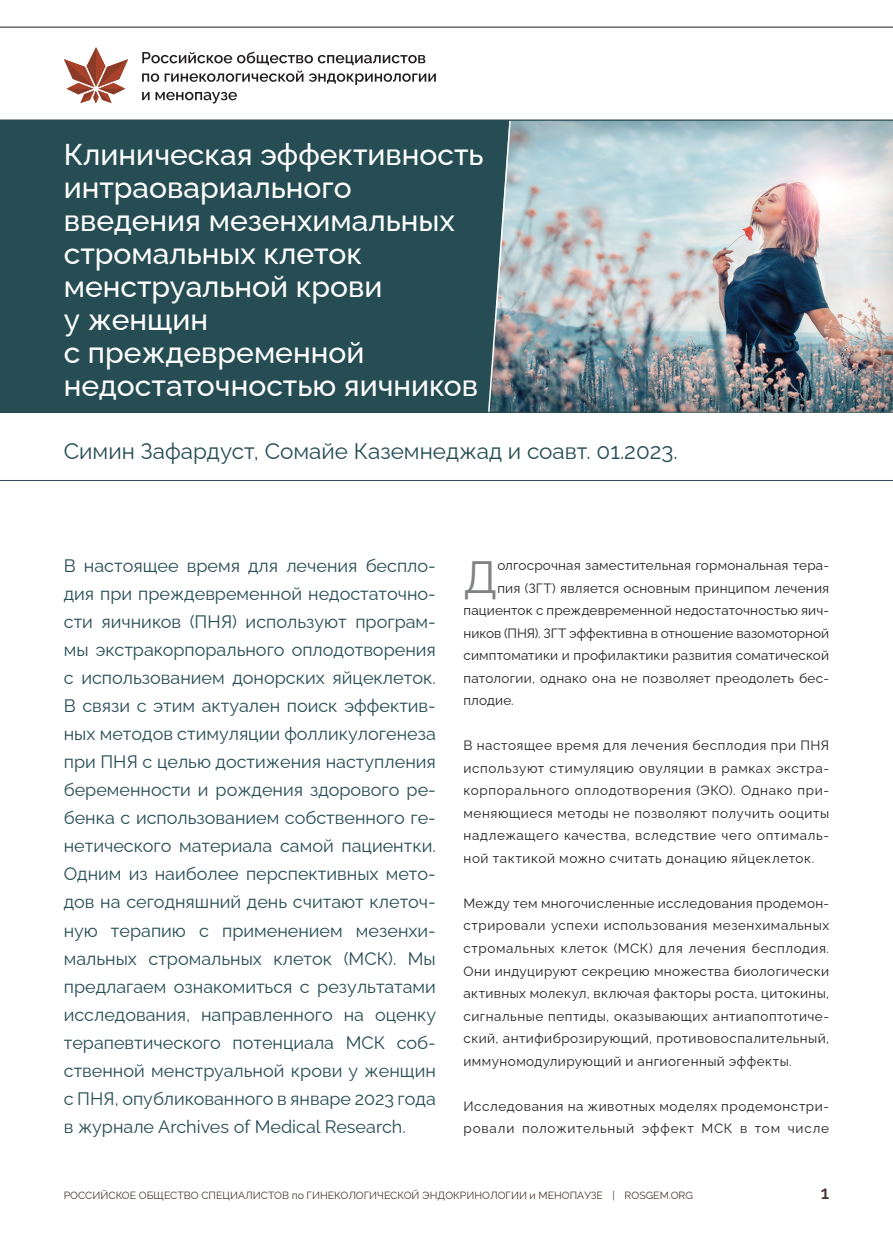
<style>
.page{position:relative;width:893px;height:1234px;background:#fff}
.page>*{position:absolute;margin:0;border:0;box-sizing:border-box;transform-origin:0 0}
.t1{font:45.15px "Raleway";color:#808285}
.t2{font:500 30px/33px "Raleway";color:#fff}
.t3{font:22.5px "Raleway";color:#264d54}
.t4{font:18px/28px "Raleway";color:#264d54;text-align:justify}
.t5{font:600 18px "Raleway";color:#463636}
.t6{font:13.5px/22.5px "Raleway";letter-spacing:.02em;color:#231f20;text-align:justify}
.t7{font:13.5px/22.5px "Raleway";letter-spacing:.045em;color:#231f20}
.t8{font:13.5px "Raleway";color:#231f20}
.t9{font:10.5px "Raleway";color:#463636}
</style>
<div class="page">
<hr style="left:0;top:27px;width:893px;height:1px;background:#231f20">
<svg style="left:64px;top:47px;width:64px;height:56px"></svg>
<svg style="left:142px;top:52px;width:283px;height:13px"></svg>
<svg style="left:142px;top:73px;width:17px;height:9px"></svg>
<svg style="left:165px;top:71px;width:138px;height:11px"></svg>
<svg style="left:309px;top:73px;width:127px;height:12px"></svg>
<svg style="left:142px;top:92px;width:8px;height:8px"></svg>
<svg style="left:156px;top:92px;width:81px;height:11px"></svg>
<div style="left:0;top:120px;width:660px;height:292px;background:#264d54"></div>
<img style="left:512px;top:121px;width:381px;height:290px">
<svg style="left:487px;top:119px;width:25px;height:294px"></svg>
<hr style="left:0;top:411px;width:893px;height:1px;background:#264d54">
<hr style="left:0;top:480px;width:893px;height:1px;background:#264d54">
<hr style="left:0;top:120px;width:893px;height:1px;background:#264d54">
<h2 class="t2" style="left:64px;top:134px;width:421px">Клиническая эффективность интраовариального введения мезенхимальных стромальных клеток менструальной крови<br>у женщин<br>с преждевременной недостаточностью яичников</h2>
<h3 class="t3" style="left:64px;top:433px;width:615px">Симин Зафардуст, Сомайе Каземнеджад и соавт. 01.2023.</h3>
<p class="t4" style="left:64px;top:549px;width:374px">В настоящее время для лечения беспло&shy;дия при преждевременной недостаточно&shy;сти яичников (ПНЯ) используют програм&shy;мы экстракорпорального оплодотворения с использованием донорских яйцеклеток.<br>В связи с этим актуален поиск эффектив&shy;ных методов стимуляции фолликулогенеза при ПНЯ с целью достижения наступления беременности и рождения здорового ре&shy;бенка с использованием собственного ге&shy;нетического материала самой пациентки.<br>Одним из наиболее перспективных мето&shy;дов на сегодняшний день считают клеточ&shy;ную терапию с применением мезенхи&shy;мальных стромальных клеток (МСК). Мы предлагаем ознакомиться с результатами исследования, направленного на оценку терапевтического потенциала МСК соб&shy;ственной менструальной крови у женщин с ПНЯ, опубликованного в январе 2023 года в журнале Archives of Medical Research.</p>
<h1 class="t1" style="left:463px;top:540px;width:35px">Д</h1>
<p class="t6" style="left:497px;top:552px;width:333px">олгосрочная заместительная гормональная тера-</p>
<p class="t6" style="left:497px;top:575px;width:333px">пия (ЗГТ) является основным принципом лечения</p>
<p class="t6" style="left:463px;top:597px;width:367px">пациенток с преждевременной недостаточностью яич-</p>
<p class="t8" style="left:463px;top:622px;width:367px">ников (ПНЯ). ЗГТ эффективна в отношение вазомоторной</p>
<p class="t6" style="left:463px;top:642px;width:367px">симптоматики и профилактики развития соматической</p>
<p class="t6" style="left:463px;top:665px;width:367px">патологии, однако она не позволяет преодолеть бес-</p>
<p class="t6" style="left:463px;top:687px;width:52px">плодие.</p>
<p class="t6" style="left:463px;top:732px;width:367px">В настоящее время для лечения бесплодия при ПНЯ используют стимуляцию овуляции в рамках экстра&shy;корпорального оплодотворения (ЭКО). Однако при&shy;меняющиеся методы не позволяют получить ооциты надлежащего качества, вследствие чего оптималь&shy;ной тактикой можно считать донацию яйцеклеток.</p>
<p class="t6" style="left:463px;top:890px;width:367px">Между тем многочисленные исследования продемон&shy;стрировали успехи использования мезенхимальных стромальных клеток (МСК) для лечения бесплодия.<br>Они индуцируют секрецию множества биологически активных молекул, включая факторы роста, цитокины, сигнальные пептиды, оказывающих антиапоптотиче&shy;ский, антифиброзирующий, противовоспалительный, иммуномодулирующий и ангиогенный эффекты.</p>
<p class="t7" style="left:463px;top:1092px;width:367px">Исследования на животных моделях продемонстри&shy;ровали положительный эффект МСК в том числе</p>
<p class="t9" style="left:64px;top:1186px;width:631px">РОССИЙСКОЕ ОБЩЕСТВО СПЕЦИАЛИСТОВ по ГИНЕКОЛОГИЧЕСКОЙ ЭНДОКРИНОЛОГИИ и МЕНОПАУЗЕ | ROSGEM.ORG</p>
<h3 class="t5" style="left:821px;top:1177px;width:10px">1</h3>
</div>
